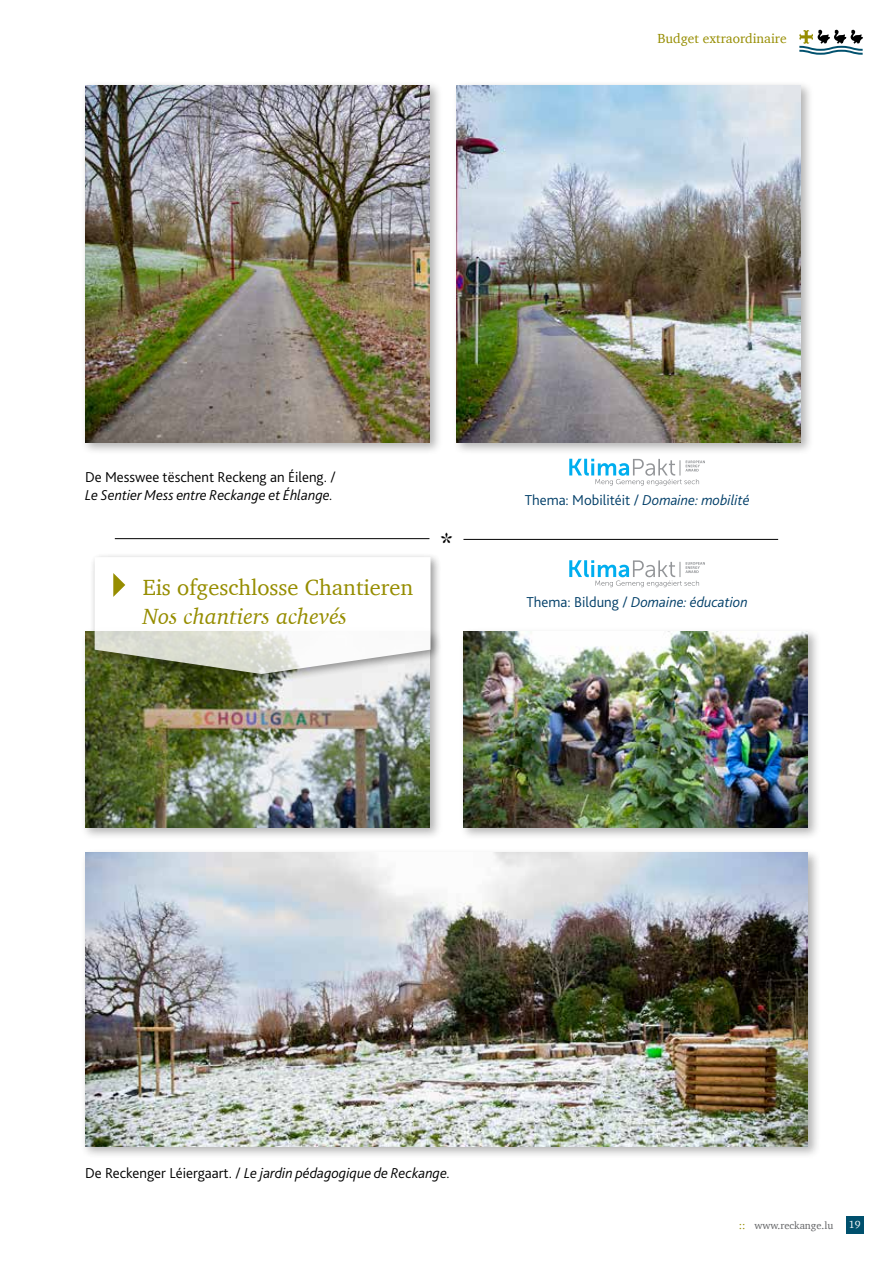
<style>
.page{position:relative;width:893px;height:1263px;background:#fff}
.page>*{position:absolute;margin:0;border:0;box-sizing:border-box;transform-origin:0 0}
.t1{font:28.5px "Charter";color:#000}
.t2{font:22.5px "Charter";color:#968d00}
.t3{font:italic 22.5px "Charter";color:#968d00}
.t4{font:italic 300 15px "Bliss";color:#000}
.t5{font:300 15px "Bliss";color:#000}
.t6{font:300 15px "Bliss";color:#003e68}
.t7{font:italic 300 15px "Bliss";color:#003e68}
.t8{font:13.5px "Charter";color:#968d00}
.t9{font:10.5px "Charter";color:#636466}
.t10{font:10.5px "Charter";color:#fff}
.s1{font-style:italic}
.s2{font-style:normal}
.s3{color:#968d00}
</style>
<div class="page">
<svg style="left:799px;top:30px;width:64px;height:25px"></svg>
<div style="left:846px;top:1216px;width:17px;height:17px;background:#00506d"></div>
<hr style="left:115px;top:538px;width:314px;height:1px;background:#000">
<hr style="left:463px;top:539px;width:315px;height:1px;background:#000">
<div style="left:81px;top:848px;width:740px;height:311px;background:#000;opacity:.3"></div>
<img style="left:85px;top:852px;width:723px;height:294px">
<div style="left:81px;top:627px;width:361px;height:213px;background:#000;opacity:.3"></div>
<img style="left:85px;top:631px;width:344px;height:196px">
<div style="left:459px;top:627px;width:362px;height:213px;background:#000;opacity:.3"></div>
<img style="left:463px;top:631px;width:345px;height:196px">
<div style="left:89px;top:552px;width:352px;height:133px;background:#000;opacity:.5"></div>
<div style="left:81px;top:81px;width:361px;height:374px;background:#000;opacity:.3"></div>
<img style="left:85px;top:85px;width:344px;height:357px">
<div style="left:452px;top:81px;width:362px;height:374px;background:#000;opacity:.3"></div>
<img style="left:456px;top:85px;width:345px;height:357px">
<svg style="left:95px;top:557px;width:336px;height:117px"></svg>
<svg style="left:569px;top:560px;width:136px;height:27px"></svg>
<svg style="left:569px;top:459px;width:136px;height:27px"></svg>
<p class="t8" style="left:657px;top:27px;width:131px">Budget extraordinaire</p>
<p class="t5" style="left:85px;top:468px;width:252px">De Messwee tëschent Reckeng an Éileng. /</p>
<p class="t4" style="left:85px;top:486px;width:250px">Le Sentier Mess entre Reckange et Éhlange.</p>
<h2 class="t2" style="left:143px;top:568px;width:272px">Eis ofgeschlosse Chantieren</h2>
<h2 class="t3" style="left:143px;top:597px;width:206px">Nos chantiers achevés</h2>
<h1 class="t1" style="left:439px;top:519px;width:16px">*</h1>
<p class="t6" style="left:525px;top:491px;width:226px">Thema: Mobilitéit / <span class="s1">Domaine: mobilité</span></p>
<p class="t7" style="left:526px;top:593px;width:223px"><span class="s2">Thema: Bildung /</span> Domaine: éducation</p>
<p class="t4" style="left:85px;top:1164px;width:367px"><span class="s2">De Reckenger Léiergaart. /</span> Le jardin pédagogique de Reckange.</p>
<p class="t9" style="left:739px;top:1216px;width:96px"><span class="s3">::</span> www.reckange.lu</p>
<p class="t10" style="left:849px;top:1215px;width:13px">19</p>
</div>
